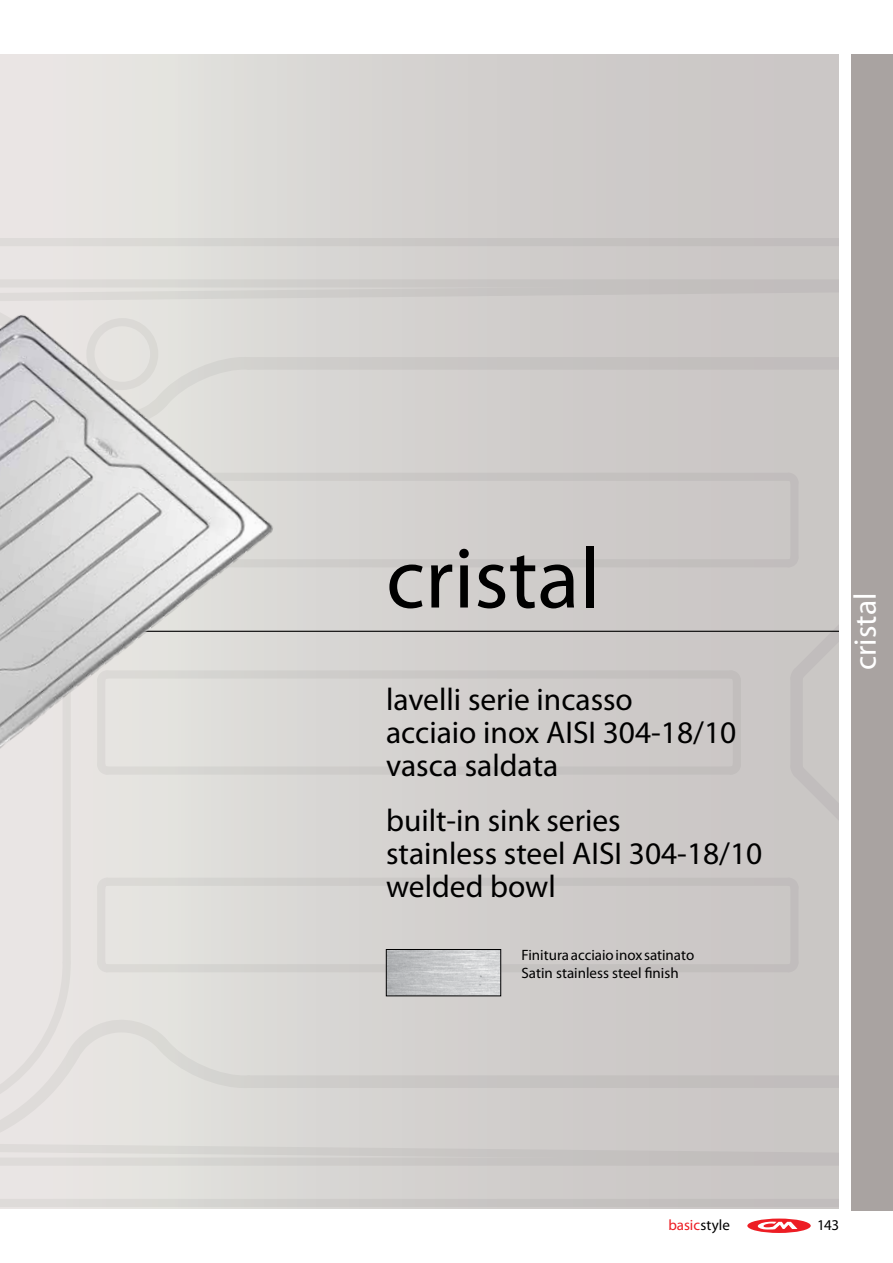
<style>
.page{position:relative;width:893px;height:1263px;background:#fff}
.page>*{position:absolute;margin:0;border:0;box-sizing:border-box;transform-origin:0 0}
.t1{font:87px "Myriad Pro";color:#000}
.t2{font:31.5px/33px "Myriad Pro";color:#000}
.t3{font:31.5px "Myriad Pro";color:#fff}
.t4{font:15px/18px "Myriad Pro";color:#000}
.t5{font:15px "Myriad Pro";letter-spacing:.005em;color:#ed1d24}
.s1{color:#000}
</style>
<div class="page">
<svg style="left:747px;top:1218px;width:64px;height:15px"></svg>
<svg style="left:757px;top:1221px;width:40px;height:8px"></svg>
<div style="left:0;top:54px;width:839px;height:1155px;background:linear-gradient(to right,#e9e7e4,#c6c2c1)"></div>
<div style="left:0;top:238px;width:839px;height:971px;background:linear-gradient(to right,#e8e6e3,#c5c1c0)"></div>
<svg style="left:0;top:1165px;width:839px;height:1px"></svg>
<div style="left:0;top:279px;width:839px;height:8px;background:#c4c2c0"></div>
<svg style="left:0;top:238px;width:839px;height:8px;background:#cccac8"></svg>
<svg style="left:0;top:1199px;width:839px;height:8px;background:#cccac8"></svg>
<div style="left:795px;top:678px;width:8px;height:88px;background:#c1bdbd"></div>
<svg style="left:786px;top:604px;width:53px;height:83px;background:#c7c4c2"></svg>
<svg style="left:786px;top:758px;width:53px;height:83px;background:#c8c5c3"></svg>
<div style="left:790px;top:678px;width:8px;height:88px;background:#c1bdbd"></div>
<div style="left:790px;top:887px;width:8px;height:75px;background:#c1bdbd"></div>
<svg style="left:780px;top:873px;width:23px;height:23px"></svg>
<svg style="left:780px;top:549px;width:23px;height:22px"></svg>
<div style="left:790px;top:483px;width:8px;height:74px;background:#c1bdbd"></div>
<div style="left:107px;top:878px;width:682px;height:8px;background:#c5c2c1"></div>
<div style="left:107px;top:559px;width:682px;height:8px;background:#c5c2c1"></div>
<div style="left:733px;top:680px;width:8px;height:85px;background:#c2bebd"></div>
<svg style="left:723px;top:666px;width:22px;height:22px"></svg>
<svg style="left:723px;top:756px;width:22px;height:23px"></svg>
<div style="left:107px;top:670px;width:624px;height:8px;background:#c6c4c2"></div>
<div style="left:107px;top:766px;width:624px;height:9px;background:#c6c4c2"></div>
<div style="left:97px;top:887px;width:8px;height:75px;background:#dcdad7"></div>
<svg style="left:317px;top:287px;width:522px;height:204px;background:#cecac9"></svg>
<div style="left:63px;top:482px;width:8px;height:481px;background:#dddbd8"></div>
<svg style="left:0;top:954px;width:839px;height:211px;background:#d4d2d0"></svg>
<hr style="left:41px;top:631px;width:798px;height:1px;background:#000">
<img style="left:0;top:269px;width:317px;height:652px">
<div style="left:851px;top:54px;width:42px;height:1156px;background:#a9a3a1"></div>
<img style="left:388px;top:951px;width:111px;height:43px">
<div style="left:386px;top:949px;width:115px;height:47px;border:1px solid #000"></div>
<h1 class="t1" style="left:386px;top:525px;width:215px">cristal</h1>
<p class="t2" style="left:386px;top:682px;width:352px">lavelli serie incasso<br>acciaio inox AISI 304-18/10 vasca saldata</p>
<p class="t2" style="left:386px;top:804px;width:378px">built-in sink series<br>stainless steel AISI 304-18/10 welded bowl</p>
<p class="t4" style="left:522px;top:946px;width:174px">Finitura acciaio inox satinato<br>Satin stainless steel finish</p>
<p class="t3" style="left:846px;top:670px;width:79px;rotate:-90deg">cristal</p>
<p class="t5" style="left:668px;top:1216px;width:63px">basic<span class="s1">style</span></p>
<p class="t4" style="left:817px;top:1216px;width:23px">143</p>
</div>
